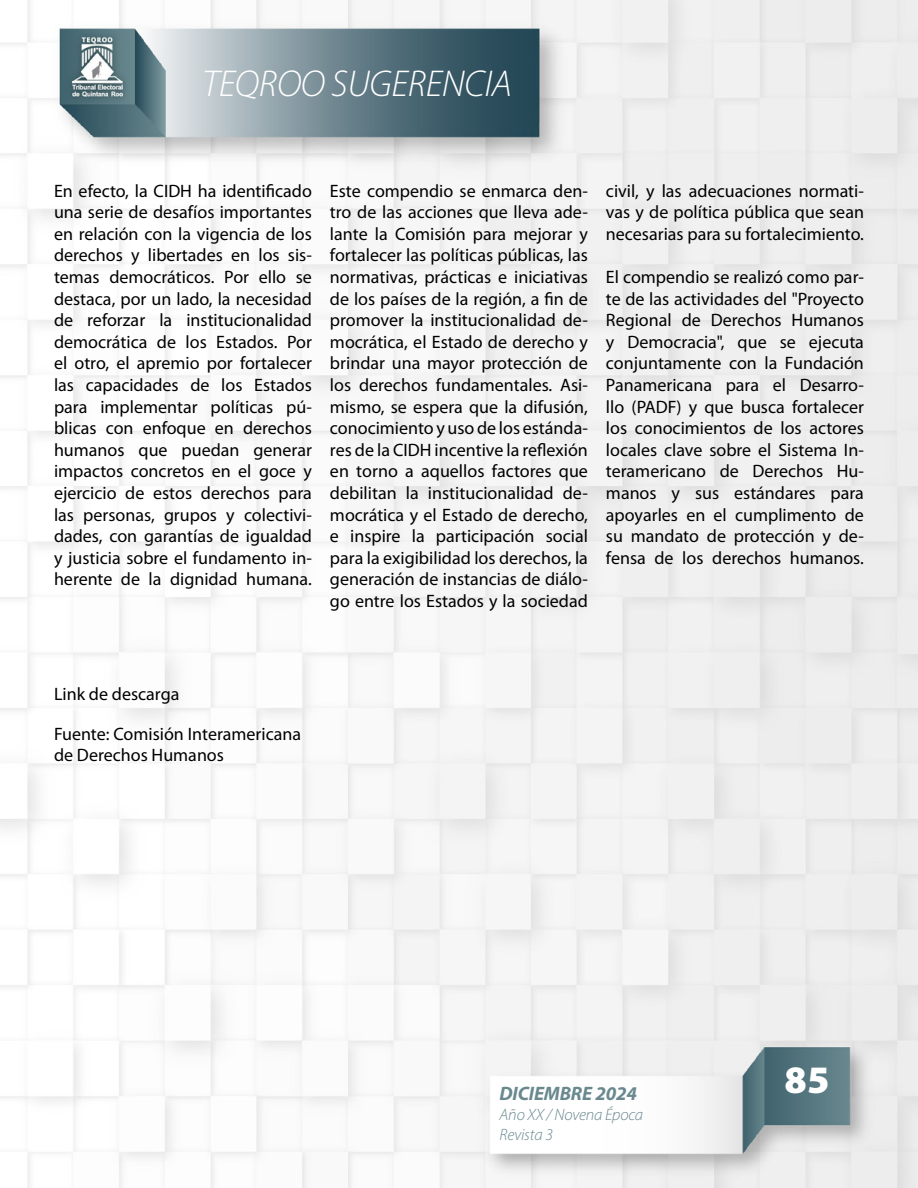
<style>
.page{position:relative;width:918px;height:1188px;background:#fff}
.page>*{position:absolute;margin:0;border:0;box-sizing:border-box;transform-origin:0 0}
.t1{font:900 39px "Myriad Pro";color:#fff}
.t2{font:italic 300 37.5px "Myriad Pro";letter-spacing:-.01em;color:#fff}
.t3{font:italic 700 19.5px "Myriad Pro";letter-spacing:-.01em;color:#69898f}
.t4{font:18px/21.6px "Myriad Pro";color:#000;text-align:justify}
.t5{font:italic 300 16.5px/19.8px "Myriad Pro";letter-spacing:-.01em;color:#69898f}
</style>
<div class="page">
<img style="left:0;top:0;width:918px;height:1188px">
<h2 class="t2" style="left:202px;top:61px;width:311px">TEQROO SUGERENCIA</h2>
<p class="t4" style="left:54px;top:179px;width:260px">En efecto, la CIDH ha identificado una serie de desafíos importantes en relación con la vigencia de los derechos y libertades en los sis&shy;temas democráticos. Por ello se destaca, por un lado, la necesidad de reforzar la institucionalidad democrática de los Estados. Por el otro, el apremio por fortalecer las capacidades de los Estados para implementar políticas pú&shy;blicas con enfoque en derechos humanos que puedan generar impactos concretos en el goce y ejercicio de estos derechos para las personas, grupos y colectivi&shy;dades, con garantías de igualdad y justicia sobre el fundamento in&shy;herente de la dignidad humana.</p>
<p class="t4" style="left:330px;top:179px;width:260px">Este compendio se enmarca den&shy;tro de las acciones que lleva ade&shy;lante la Comisión para mejorar y fortalecer las políticas públicas, las normativas, prácticas e iniciativas de los países de la región, a fin de promover la institucionalidad de&shy;mocrática, el Estado de derecho y brindar una mayor protección de los derechos fundamentales. Asi&shy;mismo, se espera que la difusión, conocimiento y uso de los estánda&shy;res de la CIDH incentive la reflexión en torno a aquellos factores que debilitan la institucionalidad de&shy;mocrática y el Estado de derecho, e inspire la participación social para la exigibilidad los derechos, la generación de instancias de diálo&shy;go entre los Estados y la sociedad</p>
<p class="t4" style="left:606px;top:179px;width:260px">civil, y las adecuaciones normati&shy;vas y de política pública que sean necesarias para su fortalecimiento.</p>
<p class="t4" style="left:606px;top:266px;width:260px">El compendio se realizó como par&shy;te de las actividades del "Proyecto Regional de Derechos Humanos y Democracia", que se ejecuta conjuntamente con la Fundación Panamericana para el Desarro&shy;llo (PADF) y que busca fortalecer los conocimientos de los actores locales clave sobre el Sistema In&shy;teramericano de Derechos Hu&shy;manos y sus estándares para apoyarles en el cumplimento de su mandato de protección y de&shy;fensa de los derechos humanos.</p>
<p class="t4" style="left:54px;top:683px;width:127px">Link de descarga</p>
<p class="t4" style="left:54px;top:722px;width:249px">Fuente: Comisión Interamericana de Derechos Humanos</p>
<p class="t3" style="left:500px;top:1081px;width:139px">DICIEMBRE 2024</p>
<p class="t5" style="left:500px;top:1105px;width:145px">Año XX / Novena Época<br>Revista 3</p>
<h1 class="t1" style="left:785px;top:1053px;width:46px">85</h1>
</div>
